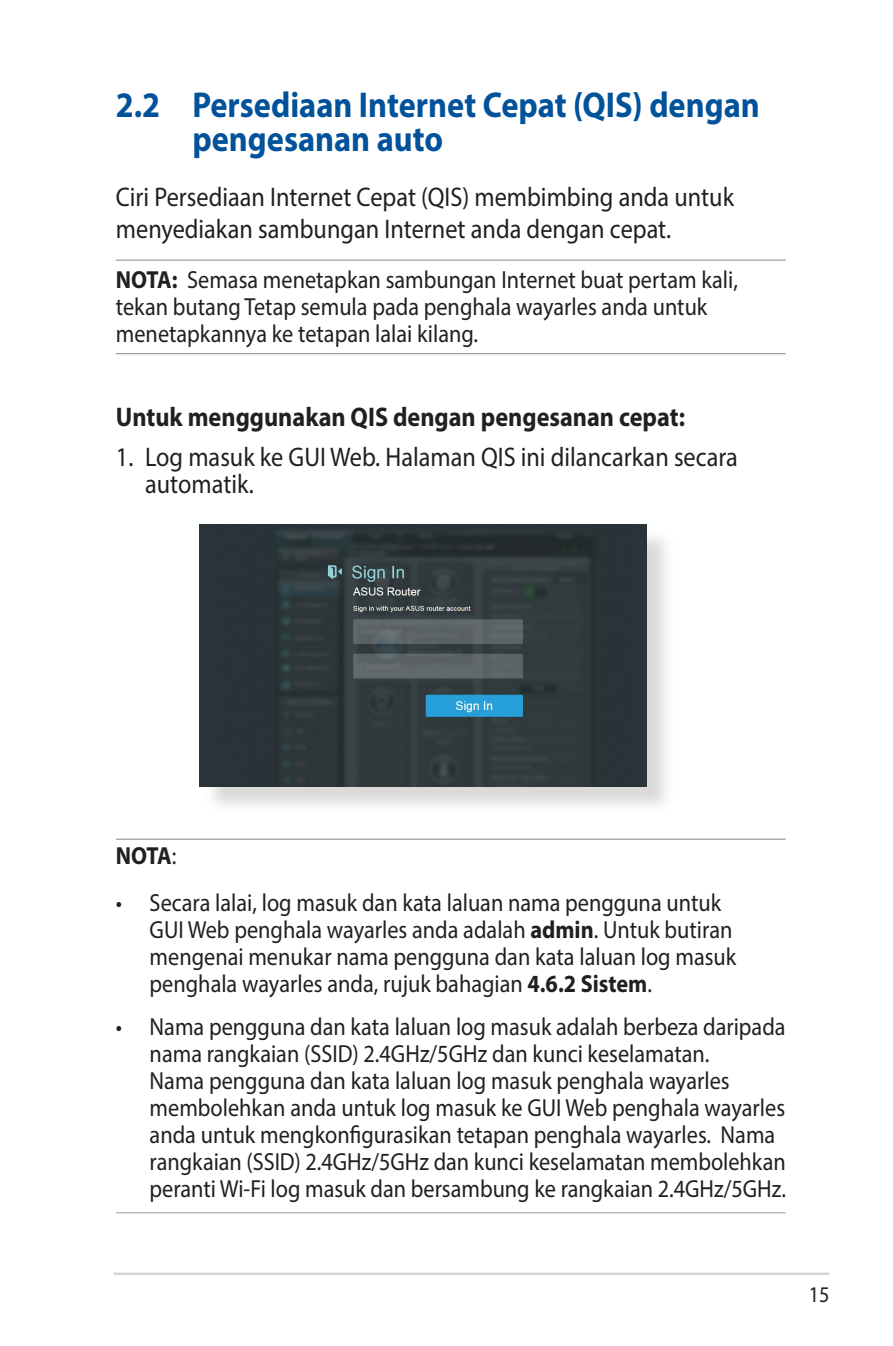
<style>
.page{position:relative;width:893px;height:1346px;background:#fff}
.page>*{position:absolute;margin:0;border:0;box-sizing:border-box;transform-origin:0 0}
.t1{font:700 36px/33.8px "Myriad Pro";color:#01529a;scale:.9 1}
.t2{font:27px/32.4px "Myriad Pro";color:#231f20;scale:.9 1}
.t3{font:700 27px "Myriad Pro";color:#231f20;scale:.9 1}
.t4{font:24.75px/27px "Myriad Pro";color:#231f20;scale:.9 1}
.t5{font:700 24.75px "Myriad Pro";color:#231f20;scale:.9 1}
.t6{font:22.5px "Myriad Pro";color:#231f20;scale:.9 1}
.s1{font-weight:700}
.s2{font-weight:400}
</style>
<div class="page">
<hr style="left:114px;top:1272px;width:715px;height:3px;background:#d1d2d4">
<hr style="left:116px;top:260px;width:670px;height:1px;background:#939598">
<hr style="left:116px;top:353px;width:670px;height:1px;background:#939598">
<div style="left:203px;top:528px;width:472px;height:287px;background:#cfcecb;opacity:.75"></div>
<img style="left:200px;top:525px;width:447px;height:261px">
<hr style="left:116px;top:838px;width:670px;height:2px;background:#939598">
<hr style="left:116px;top:1212px;width:670px;height:1px;background:#a8a9ad">
<h1 class="t1" style="left:192px;top:87px;width:632px;text-indent:-76px">2.2 Persediaan Internet Cepat (QIS) dengan pengesanan auto</h1>
<p class="t2" style="left:116px;top:180px;width:688px">Ciri Persediaan Internet Cepat (QIS) membimbing anda untuk menyediakan sambungan Internet anda dengan cepat.</p>
<p class="t4" style="left:116px;top:265px;width:693px"><span class="s1">NOTA:</span> Semasa menetapkan sambungan Internet buat pertam kali, tekan butang Tetap semula pada penghala wayarles anda untuk menetapkannya ke tetapan lalai kilang.</p>
<p class="t3" style="left:116px;top:400px;width:634px">Untuk menggunakan QIS dengan pengesanan cepat:</p>
<p class="t2" style="left:145px;top:443px;width:660px;line-height:27px;text-indent:-29px">1. Log masuk ke GUI Web. Halaman QIS ini dilancarkan secara automatik.</p>
<p class="t5" style="left:116px;top:840px;width:69px">NOTA<span class="s2">:</span></p>
<p class="t4" style="left:150px;top:888px;width:653px;text-indent:-34px">• Secara lalai, log masuk dan kata laluan nama pengguna untuk GUI Web penghala wayarles anda adalah <span class="s1">admin</span>. Untuk butiran mengenai menukar nama pengguna dan kata laluan log masuk penghala wayarles anda, rujuk bahagian <span class="s1">4.6.2 Sistem</span>.</p>
<p class="t4" style="left:150px;top:1012px;width:709px;text-indent:-34px">• Nama pengguna dan kata laluan log masuk adalah berbeza daripada nama rangkaian (SSID) 2.4GHz/5GHz dan kunci keselamatan.<br>Nama pengguna dan kata laluan log masuk penghala wayarles membolehkan anda untuk log masuk ke GUI Web penghala wayarles anda untuk mengkonfigurasikan tetapan penghala wayarles. Nama rangkaian (SSID) 2.4GHz/5GHz dan kunci keselamatan membolehkan peranti Wi-Fi log masuk dan bersambung ke rangkaian 2.4GHz/5GHz.</p>
<p class="t6" style="left:809px;top:1281px;width:25px">15</p>
</div>
